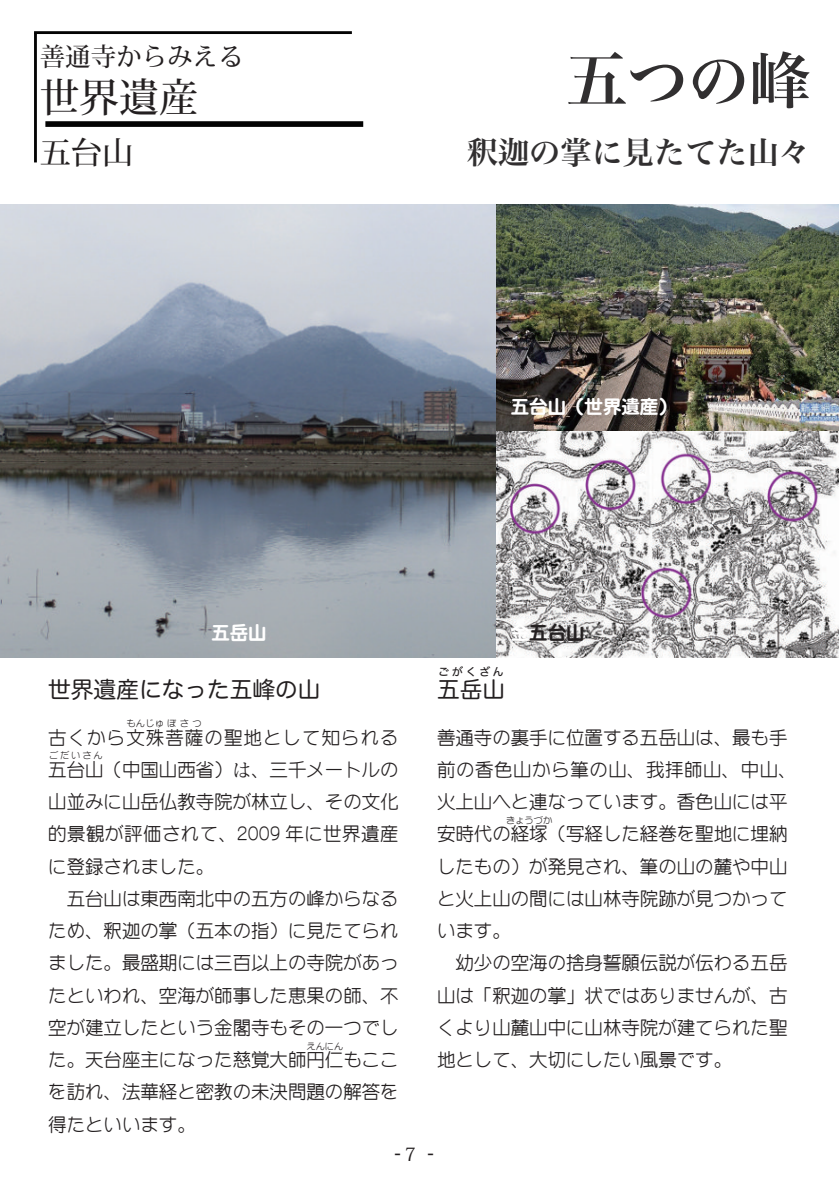
<style>
.page{position:relative;width:840px;height:1191px;background:#fff}
.page>*{position:absolute;margin:0;border:0;box-sizing:border-box;transform-origin:0 0}
.t1{font:61px "Hira Min Pro N W6";color:#312f30}
.t2{font:500 39.6px "Koz Min Pro";color:#231f20}
.t3{font:31.2px "Hira Min Pro N W6";color:#312f30}
.t4{font:500 31.2px "Koz Min Pro";color:#231f20}
.t5{font:500 25.6px "Koz Min Pro";color:#231f20}
.t6{font:22.6px "Hira Maru Pro W4";color:#231f20}
.t7{font:18.4px/32.2px "FGP Maru Gothic Ca L";color:#231f20}
.t8{font:18.4px "FGP Maru Gothic Ca L";letter-spacing:.06em;color:#231f20}
.t9{font:18.4px "FGP Maru Gothic Ca U";color:#fff}
.t10{font:18.4px "FGP Maru Gothic Ca U";color:#231f20}
.t11{font:500 18.4px "Koz Go Pro";color:#231f20}
.t12{font:18.4px "Koz Min Pro";color:#231f20}
.t13{font:11.4px "Hira Maru Pro W4";letter-spacing:.2em;color:#231f20}
.t14{font:9.2px "FGP Maru Gothic Ca L";letter-spacing:.03em;color:#231f20}
.t15{font:9.2px "FGP Maru Gothic Ca L";letter-spacing:.175em;color:#231f20}
.s1{font-family:"Koz Min Pro"}
.s2{color:#fff}
</style>
<div class="page">
<img style="left:0;top:204px;width:838px;height:454px">
<hr style="left:34px;top:31px;width:317px;height:3px;background:#030303">
<div style="left:45px;top:121px;width:318px;height:6px;background:#030303"></div>
<hr style="left:34px;top:33px;width:3px;height:129px;background:#030303">
<h3 class="t5" style="left:40px;top:39px;width:206px">善通寺からみえる</h3>
<h2 class="t2" style="left:40px;top:69px;width:160px">世界遺産</h2>
<h3 class="t4" style="left:40px;top:130px;width:95px">五台山</h3>
<h1 class="t1" style="left:566px;top:27px;width:245px">五つの峰</h1>
<h3 class="t3" style="left:466px;top:124px;width:344px">釈迦の掌に見たてた山々</h3>
<p class="t9" style="left:510px;top:397px;width:167px">五台山（世界遺産）</p>
<p class="t9" style="left:211px;top:624px;width:57px">五岳山</p>
<p class="t6" style="left:48px;top:669px;width:274px">世界遺産になった五峰の山</p>
<p class="t8" style="left:48px;top:728px;width:352px">古くから文殊菩薩の聖地として知られる</p>
<p class="t15" style="left:126px;top:719px;width:77px">もんじゅぼさつ</p>
<p class="t7" style="left:48px;top:753px;width:352px">五台山（中国山西省）<span class="s1">は</span>、三千メートルの</p>
<p class="t14" style="left:49px;top:751px;width:55px">ごだいさん</p>
<p class="t7" style="left:48px;top:785px;width:352px">山並みに山岳仏教寺院が林立し、その文化的景観が評価されて、2009 年に世界遺産に登録されました。<br>　五台山は東西南北中の五方の峰からなるため、釈迦の掌（五本の指）に見たてられました。最盛期には三百以上の寺院があったといわれ、空海が師事した恵果の師、不空が建立したという金閣寺もその一つでした。天台座主になった慈覚大師円仁もここ</p>
<p class="t14" style="left:306px;top:1041px;width:38px">えんにん</p>
<p class="t7" style="left:48px;top:1076px;width:352px">を訪れ、法華経と密教の未決問題の解答を得たといいます。</p>
<p class="t10" style="left:510px;top:624px;width:75px"><span class="s2">金</span>五台山</p>
<p class="t13" style="left:438px;top:662px;width:67px">ごがくざん</p>
<p class="t6" style="left:437px;top:669px;width:70px">五岳山</p>
<p class="t7" style="left:437px;top:721px;width:361px">善通寺の裏手に位置する五岳山は、最も手前の香色山から筆の山、我拝師山、中山、火上山へと連なっています。香色山には平安時代の経塚（写経した経巻を聖地に埋納</p>
<p class="t14" style="left:506px;top:815px;width:48px">きょうづか</p>
<p class="t7" style="left:437px;top:850px;width:352px">したもの）が発見され、筆の山の麓や中山と火上山の間には山林寺院跡が見つかっています。<br>　幼少の空海の捨身誓願伝説が伝わる五岳山は「釈迦の掌」状ではありませんが、古くより山麓山中に山林寺院が建てられた聖地として、大切にしたい風景です。</p>
<p class="t12" style="left:404px;top:1140px;width:13px">7</p>
<p class="t11" style="left:394px;top:1141px;width:41px">- 　 -</p>
</div>
